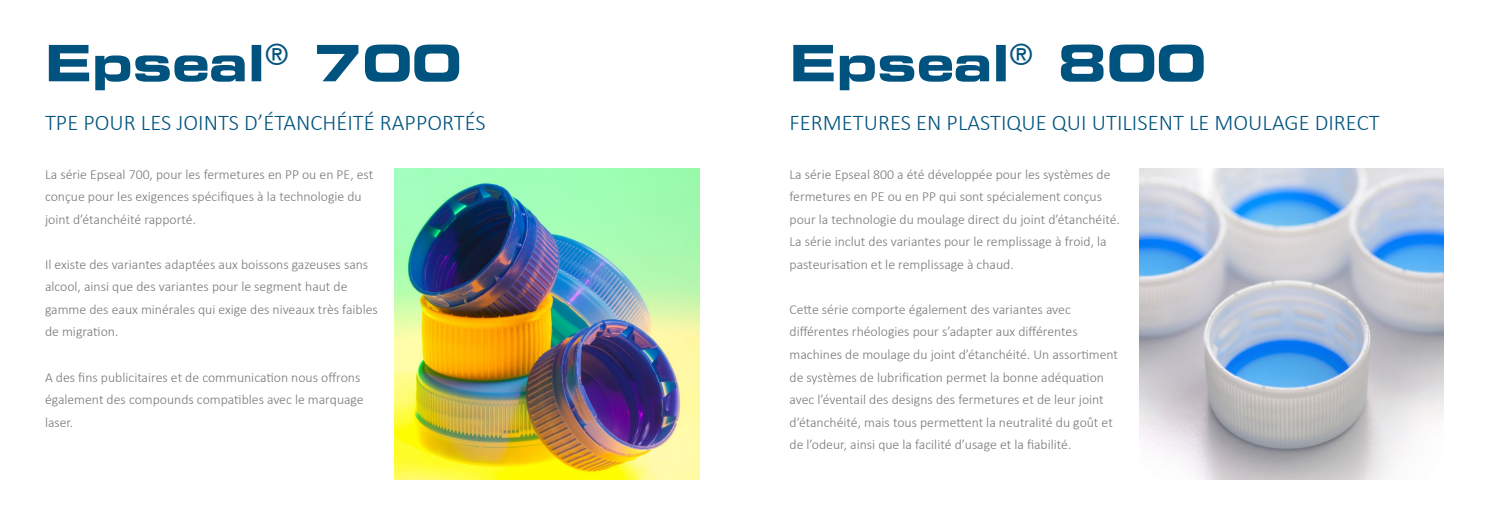
<style>
.page{position:relative;width:1489px;height:525px;background:#fff}
.page>*{position:absolute;margin:0;border:0;box-sizing:border-box;transform-origin:0 0}
.t1{font:50px "Eurostile Bold Extended Two";color:#00537e}
.t2{font:300 22.5px "Calibri";color:#00537e}
.t3{font:300 13.75px/22.5px "Calibri";color:#78777a}
</style>
<div class="page">
<img style="left:1139px;top:168px;width:304px;height:311px">
<img style="left:394px;top:168px;width:305px;height:311px">
<h1 class="t1" style="left:45px;top:27px;width:418px">Epseal<sup>®</sup> 700</h1>
<h2 class="t2" style="left:45px;top:108px;width:442px">TPE POUR LES JOINTS D’ÉTANCHÉITÉ RAPPORTÉS</h2>
<p class="t3" style="left:45px;top:163px;width:330px">La série Epseal 700, pour les fermetures en PP ou en PE, est conçue pour les exigences spécifiques à la technologie du joint d’étanchéité rapporté.</p>
<p class="t3" style="left:45px;top:253px;width:334px">Il existe des variantes adaptées aux boissons gazeuses sans alcool, ainsi que des variantes pour le segment haut de gamme des eaux minérales qui exige des niveaux très faibles de migration.</p>
<p class="t3" style="left:45px;top:365px;width:320px">A des fins publicitaires et de communication nous offrons également des compounds compatibles avec le marquage laser.</p>
<h1 class="t1" style="left:789px;top:27px;width:418px">Epseal<sup>®</sup> 800</h1>
<h2 class="t2" style="left:789px;top:108px;width:591px">FERMETURES EN PLASTIQUE QUI UTILISENT LE MOULAGE DIRECT</h2>
<p class="t3" style="left:789px;top:163px;width:332px">La série Epseal 800 a été développée pour les systèmes de fermetures en PE ou en PP qui sont spécialement conçus pour la technologie du moulage direct du joint d’étanchéité.<br>La série inclut des variantes pour le remplissage à froid, la pasteurisation et le remplissage à chaud.</p>
<p class="t3" style="left:789px;top:298px;width:330px">Cette série comporte également des variantes avec différentes rhéologies pour s’adapter aux différentes machines de moulage du joint d’étanchéité. Un assortiment de systèmes de lubrification permet la bonne adéquation avec l’éventail des designs des fermetures et de leur joint d’étanchéité, mais tous permettent la neutralité du goût et de l’odeur, ainsi que la facilité d’usage et la fiabilité.</p>
</div>
